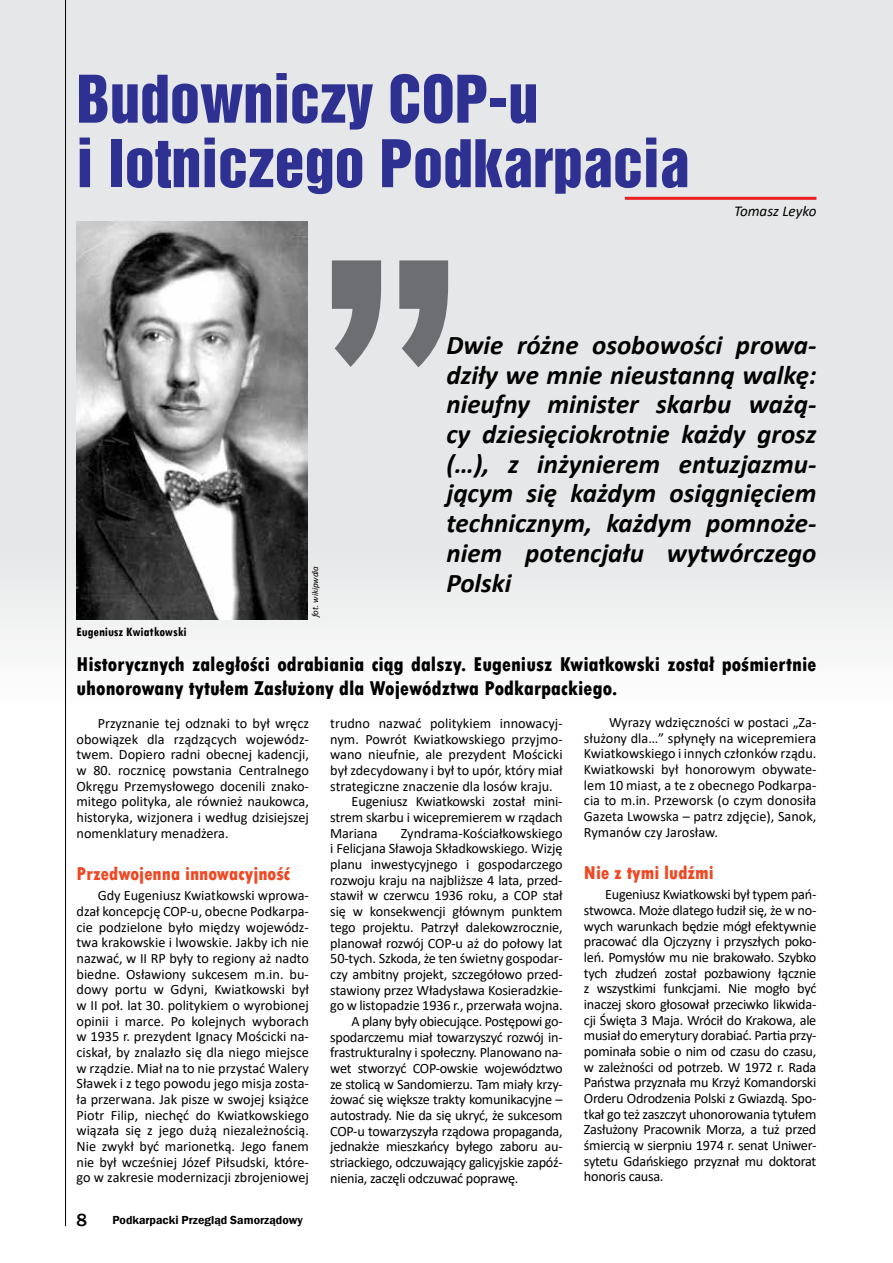
<style>
.page{position:relative;width:893px;height:1263px;background:#fff}
.page>*{position:absolute;margin:0;border:0;box-sizing:border-box;transform-origin:0 0}
.t1{font:800 condensed 406.2px "Tw Cen";color:#6d6e71}
.t2{font:60px/64.5px "Switzerland Inserat";color:#2e3092}
.t3{font:italic 700 27px/29.7px "Calibri";color:#000;text-align:justify}
.t4{font:800 condensed 21px/23.1px "Tw Cen";color:#000}
.t5{font:800 condensed 19.5px "Tw Cen";color:#ef4823}
.t6{font:500 18px "Franklin Gothic";color:#000}
.t7{font:italic 15px "Calibri";color:#000}
.t8{font:14.25px/15.8px "Calibri";letter-spacing:-.015em;color:#000;text-align:justify}
.t9{font:700 condensed 13.5px "Tw Cen";color:#000}
.t10{font:600 12px "Franklin Gothic";color:#000}
.t11{font:italic 9px "Calibri";letter-spacing:-.005em;color:#000}
</style>
<div class="page">
<div style="left:0;top:0;width:893px;height:706px;background:#e6e7e8"></div>
<hr style="left:625px;top:197px;width:191px;height:3px;background:#ed1d24">
<img style="left:76px;top:221px;width:232px;height:398px">
<hr style="left:65px;top:0;width:1px;height:1226px;background:#000">
<h2 class="t2" style="left:77px;top:66px;width:615px">Budowniczy COP-u<br>i lotniczego Podkarpacia</h2>
<p class="t7" style="left:734px;top:200px;width:84px">Tomasz Leyko</p>
<p class="t9" style="left:77px;top:623px;width:112px">Eugeniusz Kwiatkowski</p>
<p class="t11" style="left:309px;top:617px;width:53px;rotate:-90deg">fot. wikipwdia</p>
<h1 class="t1" style="left:300px;top:-62px;width:179px">„</h1>
<p class="t3" style="left:446px;top:329px;width:371px">Dwie różne osobowości prowa&shy;dziły we mnie nieustanną walkę: nieufny minister skarbu ważą&shy;cy dziesięciokrotnie każdy grosz (…), z inżynierem entuzjazmu&shy;jącym się każdym osiągnięciem technicznym, każdym pomnoże&shy;niem potencjału wytwórczego Polski</p>
<h3 class="t4" style="left:77px;top:653px;width:741px">Historycznych zaległości odrabiania ciąg dalszy. Eugeniusz Kwiatkowski został pośmiertnie uhonorowany tytułem Zasłużony dla Województwa Podkarpackiego.</h3>
<p class="t8" style="left:584px;top:714px;width:234px;text-indent:25px">Wyrazy wdzięczności w postaci „Za&shy;służony dla…” spłynęły na wicepremiera Kwiatkowskiego i innych członków rządu.<br>Kwiatkowski był honorowym obywate&shy;lem 10 miast, a te z obecnego Podkarpa&shy;cia to m.in. Przeworsk (o czym donosiła Gazeta Lwowska – patrz zdjęcie), Sanok, Rymanów czy Jarosław.</p>
<h3 class="t5" style="left:584px;top:861px;width:131px">Nie z tymi ludźmi</h3>
<p class="t8" style="left:584px;top:886px;width:234px;text-indent:21px">Eugeniusz Kwiatkowski był typem pań&shy;stwowca. Może dlatego łudził się, że w no&shy;wych warunkach będzie mógł efektywnie pracować dla Ojczyzny i przyszłych poko&shy;leń. Pomysłów mu nie brakowało. Szybko tych złudzeń został pozbawiony łącznie z wszystkimi funkcjami. Nie mogło być inaczej skoro głosował przeciwko likwida&shy;cji Święta 3 Maja. Wrócił do Krakowa, ale musiał do emerytury dorabiać. Partia przy&shy;pominała sobie o nim od czasu do czasu, w zależności od potrzeb. W 1972 r. Rada Państwa przyznała mu Krzyż Komandorski Orderu Odrodzenia Polski z Gwiazdą. Spo&shy;tkał go też zaszczyt uhonorowania tytułem Zasłużony Pracownik Morza, a tuż przed śmiercią w sierpniu 1974 r. senat Uniwer&shy;sytetu Gdańskiego przyznał mu doktorat honoris causa.</p>
<p class="t8" style="left:330px;top:715px;width:234px">trudno nazwać politykiem innowacyj-</p>
<p class="t8" style="left:330px;top:731px;width:234px">nym. Powrót Kwiatkowskiego przyjmo-</p>
<p class="t8" style="left:330px;top:746px;width:234px">wano nieufnie, ale prezydent Mościcki</p>
<p class="t8" style="left:330px;top:762px;width:234px">był zdecydowany i był to upór, który miał</p>
<p class="t8" style="left:330px;top:778px;width:224px">strategiczne znaczenie dla losów kraju.</p>
<p class="t8" style="left:351px;top:793px;width:213px">Eugeniusz Kwiatkowski został mini-</p>
<p class="t8" style="left:330px;top:809px;width:234px">strem skarbu i wicepremierem w rządach</p>
<p class="t8" style="left:330px;top:825px;width:49px">Mariana</p>
<p class="t8" style="left:401px;top:825px;width:163px">Zyndrama-Kościałkowskiego</p>
<p class="t8" style="left:330px;top:840px;width:234px">i Felicjana Sławoja Składkowskiego. Wizję</p>
<p class="t8" style="left:330px;top:856px;width:234px">planu inwestycyjnego i gospodarczego</p>
<p class="t8" style="left:330px;top:872px;width:234px">rozwoju kraju na najbliższe 4 lata, przed-</p>
<p class="t8" style="left:330px;top:887px;width:234px">stawił w czerwcu 1936 roku, a COP stał</p>
<p class="t8" style="left:330px;top:903px;width:234px">się w konsekwencji głównym punktem</p>
<p class="t8" style="left:330px;top:919px;width:234px">tego projektu. Patrzył dalekowzrocznie,</p>
<p class="t8" style="left:330px;top:934px;width:234px">planował rozwój COP-u aż do połowy lat</p>
<p class="t8" style="left:330px;top:950px;width:234px">50-tych. Szkoda, że ten świetny gospodar-</p>
<p class="t8" style="left:330px;top:966px;width:234px">czy ambitny projekt, szczegółowo przed-</p>
<p class="t8" style="left:330px;top:981px;width:234px">stawiony przez Władysława Kosieradzkie-</p>
<p class="t8" style="left:330px;top:997px;width:234px">go w listopadzie 1936 r., przerwała wojna.</p>
<p class="t8" style="left:351px;top:1013px;width:213px">A plany były obiecujące. Postępowi go-</p>
<p class="t8" style="left:330px;top:1028px;width:234px">spodarczemu miał towarzyszyć rozwój in-</p>
<p class="t8" style="left:330px;top:1044px;width:234px">frastrukturalny i społeczny. Planowano na-</p>
<p class="t8" style="left:330px;top:1060px;width:234px">wet stworzyć COP-owskie województwo</p>
<p class="t8" style="left:330px;top:1076px;width:234px">ze stolicą w Sandomierzu. Tam miały krzy-</p>
<p class="t8" style="left:330px;top:1091px;width:234px">żować się większe trakty komunikacyjne –</p>
<p class="t8" style="left:330px;top:1107px;width:234px">autostrady. Nie da się ukryć, że sukcesom</p>
<p class="t8" style="left:330px;top:1123px;width:234px">COP-u towarzyszyła rządowa propaganda,</p>
<p class="t8" style="left:330px;top:1138px;width:234px">jednakże mieszkańcy byłego zaboru au-</p>
<p class="t8" style="left:330px;top:1154px;width:234px">striackiego, odczuwający galicyjskie zapóź-</p>
<p class="t8" style="left:330px;top:1170px;width:190px">nienia, zaczęli odczuwać poprawę.</p>
<p class="t8" style="left:77px;top:715px;width:234px;text-indent:21px">Przyznanie tej odznaki to był wręcz obowiązek dla rządzących wojewódz&shy;twem. Dopiero radni obecnej kadencji, w 80. rocznicę powstania Centralnego Okręgu Przemysłowego docenili znako&shy;mitego polityka, ale również naukowca, historyka, wizjonera i według dzisiejszej nomenklatury menadżera.</p>
<h3 class="t5" style="left:77px;top:862px;width:215px">Przedwojenna innowacyjność</h3>
<p class="t8" style="left:77px;top:887px;width:234px;text-indent:21px">Gdy Eugeniusz Kwiatkowski wprowa&shy;dzał koncepcję COP-u, obecne Podkarpa&shy;cie podzielone było między wojewódz&shy;twa krakowskie i lwowskie. Jakby ich nie nazwać, w II RP były to regiony aż nadto biedne. Osławiony sukcesem m.in. bu&shy;dowy portu w Gdyni, Kwiatkowski był w II poł. lat 30. politykiem o wyrobionej opinii i marce. Po kolejnych wyborach w 1935 r. prezydent Ignacy Mościcki na&shy;ciskał, by znalazło się dla niego miejsce w rządzie. Miał na to nie przystać Walery Sławek i z tego powodu jego misja zosta&shy;ła przerwana. Jak pisze w swojej książce Piotr Filip, niechęć do Kwiatkowskiego wiązała się z jego dużą niezależnością.<br>Nie zwykł być marionetką. Jego fanem nie był wcześniej Józef Piłsudski, które&shy;go w zakresie modernizacji zbrojeniowej</p>
<p class="t6" style="left:77px;top:1209px;width:12px">8</p>
<p class="t10" style="left:113px;top:1213px;width:192px">Podkarpacki Przegląd Samorządowy</p>
</div>
